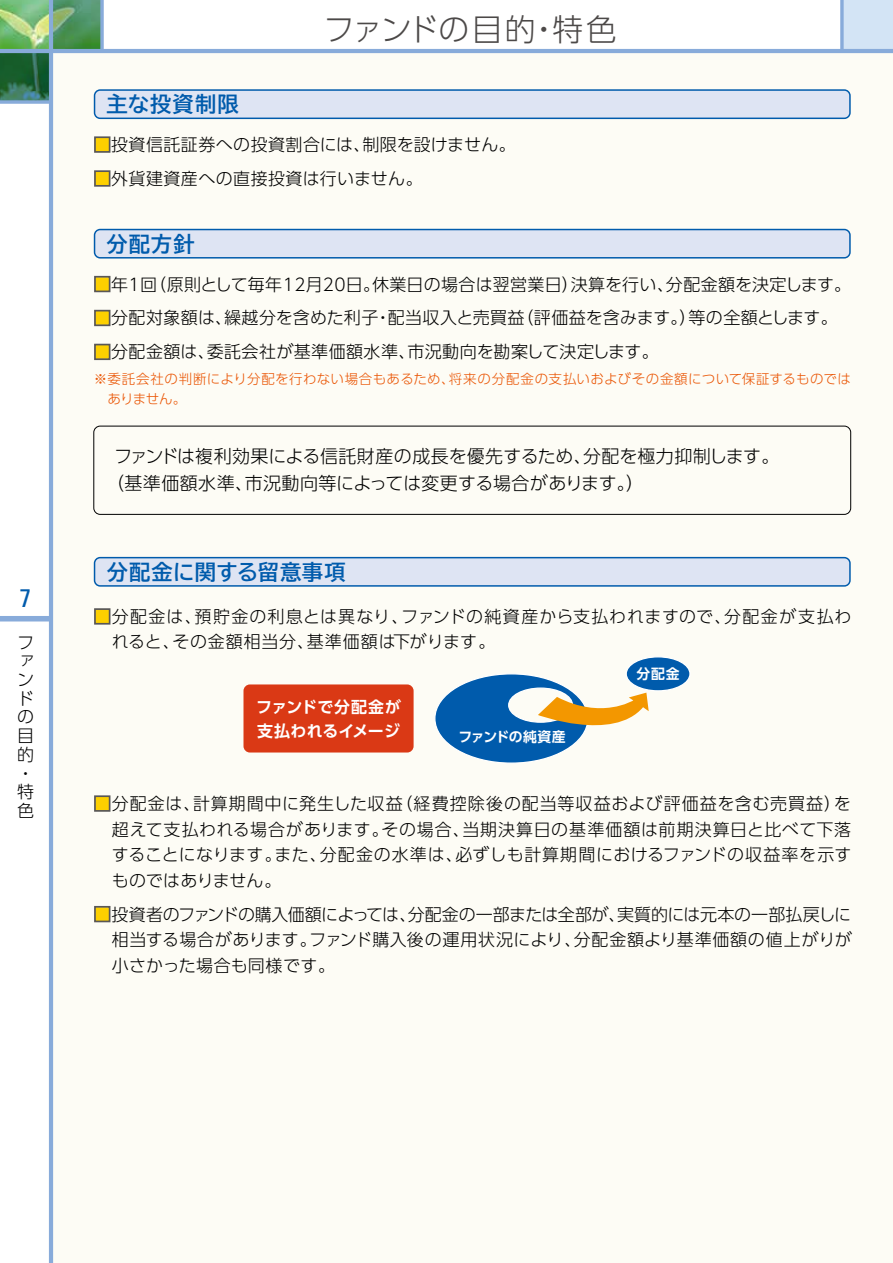
<style>
.page{position:relative;width:893px;height:1263px;background:#fff}
.page>*{position:absolute;margin:0;border:0;box-sizing:border-box;transform-origin:0 0}
.t1{font:300 30.9px "UD Shin Go Pro";letter-spacing:.005em;color:#4c4948}
.t2{font:condensed 25.5px "Univers";color:#005bac}
.t3{font:700 21.3px "TBUD Go Std";letter-spacing:.04em;color:#005bac}
.t4{font:300 18px/27px "UD Shin Go Pro";letter-spacing:.005em;color:#000}
.t5{font:300 16.95px/18.8px "UD Shin Go Pro";letter-spacing:.025em;color:#000;text-align:justify}
.t6{font:300 16.95px/25.5px "UD Shin Go Pro";letter-spacing:.045em;color:#000}
.t7{font:700 15.9px/23.4px "UD Shin Go Pro De";letter-spacing:.02em;color:#fff}
.t8{font:700 13.8px "UD Shin Go Pro De";letter-spacing:-.025em;color:#fff}
.t9{font:700 13.8px "UD Shin Go Pro De";letter-spacing:.03em;color:#fff}
.t10{font:300 13.5px/19.2px "UD Shin Go Pro";letter-spacing:.03em;color:#ea5504}
.s1{color:#fdd000}
</style>
<div class="page">
<img style="left:0;top:0;width:49px;height:49px">
<svg style="left:0;top:53px;width:49px;height:47px;fill:#185e2d"></svg>
<svg style="left:53px;top:0;width:47px;height:49px"></svg>
<div style="left:842px;top:0;width:51px;height:51px;background:#d3e4f5"></div>
<svg style="left:840px;top:0;width:4px;height:49px"></svg>
<div style="left:51px;top:51px;width:842px;height:1212px;background:#fdfcf5"></div>
<div style="left:0;top:616px;width:51px;height:5px;background:#88abda"></div>
<hr style="left:49px;top:0;width:4px;height:1263px;background:#88abda">
<hr style="left:0;top:49px;width:893px;height:4px;background:#88abda">
<svg style="left:0;top:100px;width:49px;height:4px"></svg>
<svg style="left:100px;top:0;width:4px;height:49px"></svg>
<svg style="left:94px;top:557px;width:757px;height:30px"></svg>
<svg style="left:94px;top:229px;width:757px;height:30px"></svg>
<svg style="left:94px;top:89px;width:757px;height:30px"></svg>
<div style="left:94px;top:136px;width:16px;height:17px;border:2px solid #595757"></div>
<div style="left:94px;top:170px;width:16px;height:17px;border:2px solid #595757"></div>
<div style="left:94px;top:276px;width:16px;height:16px;border:2px solid #595757"></div>
<div style="left:94px;top:310px;width:16px;height:16px;border:2px solid #595757"></div>
<div style="left:94px;top:344px;width:16px;height:16px;border:2px solid #595757"></div>
<div style="left:94px;top:608px;width:16px;height:17px;border:2px solid #595757"></div>
<div style="left:94px;top:795px;width:16px;height:17px;border:2px solid #595757"></div>
<div style="left:94px;top:906px;width:16px;height:16px;border:2px solid #595757"></div>
<div style="left:626px;top:657px;width:64px;height:34px;background:#005bac;border-radius:50%"></div>
<div style="left:626px;top:656px;width:65px;height:35px;border:1px solid #fff;border-radius:50%"></div>
<div style="left:243px;top:684px;width:171px;height:68px;background:#da3915;border-radius:6px"></div>
<svg style="left:435px;top:672px;width:214px;height:91px"></svg>
<div style="left:93px;top:426px;width:758px;height:89px;border:1px solid #000;border-radius:6px"></div>
<h2 class="t2" style="left:20px;top:582px;width:13px">7</h2>
<p class="t5" style="left:17px;top:632px;width:18px;text-align:left">ファンドの目的・特色</p>
<h1 class="t1" style="left:323px;top:4px;width:295px">ファンドの目的・特色</h1>
<p class="t3" style="left:107px;top:87px;width:134px">主な投資制限</p>
<p class="t5" style="left:94px;top:135px;width:424px"><span class="s1">■</span>投資信託証券への投資割合には、制限を設けません。</p>
<p class="t5" style="left:94px;top:169px;width:330px"><span class="s1">■</span>外貨建資産への直接投資は行いません。</p>
<p class="t3" style="left:107px;top:226px;width:90px">分配方針</p>
<p class="t5" style="left:94px;top:274px;width:759px"><span class="s1">■</span>年1回（原則として毎年12月20日。休業日の場合は翌営業日）決算を行い、分配金額を決定します。</p>
<p class="t5" style="left:94px;top:308px;width:745px"><span class="s1">■</span>分配対象額は、繰越分を含めた利子・配当収入と売買益（評価益を含みます。）等の全額とします。</p>
<p class="t5" style="left:94px;top:342px;width:566px"><span class="s1">■</span>分配金額は、委託会社が基準価額水準、市況動向を勘案して決定します。</p>
<p class="t10" style="left:108px;top:369px;width:745px;text-indent:-14px">※委託会社の判断により分配を行わない場合もあるため、将来の分配金の支払いおよびその金額について保証するものではありません。</p>
<p class="t4" style="left:106px;top:442px;width:675px;text-indent:8px">ファンドは複利効果による信託財産の成長を優先するため、分配を極力抑制します。（基準価額水準、市況動向等によっては変更する場合があります。）</p>
<p class="t3" style="left:107px;top:554px;width:240px">分配金に関する留意事項</p>
<p class="t6" style="left:112px;top:603px;width:741px;text-indent:-18px"><span class="s1">■</span>分配金は、預貯金の利息とは異なり、ファンドの純資産から支払われますので、分配金が支払われると、その金額相当分、基準価額は下がります。</p>
<p class="t7" style="left:256px;top:695px;width:146px">ファンドで分配金が支払われるイメージ</p>
<p class="t8" style="left:458px;top:725px;width:109px">ファンドの純資産</p>
<p class="t9" style="left:636px;top:662px;width:45px">分配金</p>
<p class="t5" style="left:112px;top:790px;width:741px;line-height:25.5px;text-indent:-18px"><span class="s1">■</span>分配金は、計算期間中に発生した収益（経費控除後の配当等収益および評価益を含む売買益）を超えて支払われる場合があります。その場合、当期決算日の基準価額は前期決算日と比べて下落することになります。また、分配金の水準は、必ずしも計算期間におけるファンドの収益率を示すものではありません。</p>
<p class="t5" style="left:112px;top:901px;width:741px;line-height:25.5px;text-indent:-18px"><span class="s1">■</span>投資者のファンドの購入価額によっては、分配金の一部または全部が、実質的には元本の一部払戻しに相当する場合があります。ファンド購入後の運用状況により、分配金額より基準価額の値上がりが小さかった場合も同様です。</p>
</div>
